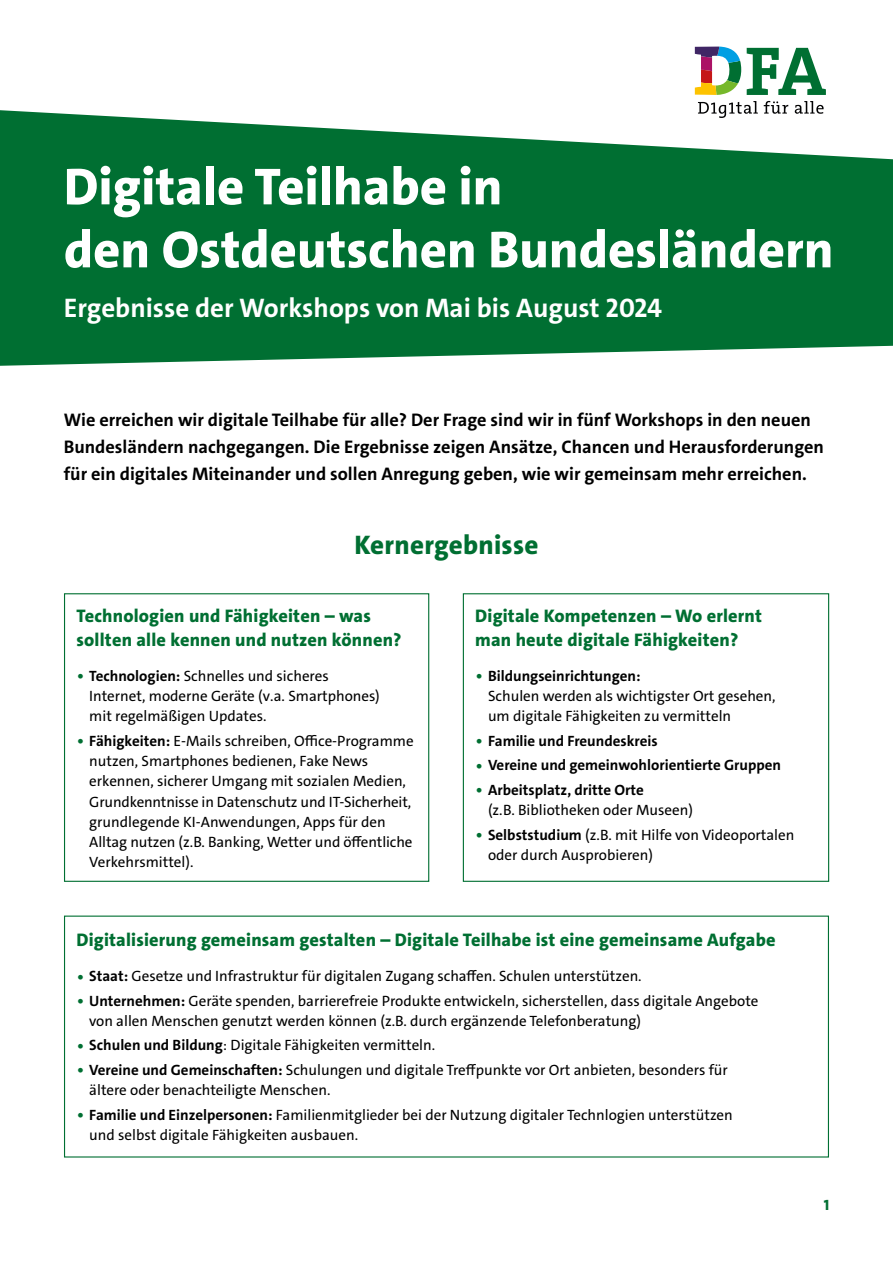
<style>
.page{position:relative;width:893px;height:1263px;background:#fff}
.page>*{position:absolute;margin:0;border:0;box-sizing:border-box;transform-origin:0 0}
.H0-Titel{font:800 52.5px/63px "The Sans C4 s";color:#fff}
.Sub-Titel{font:700 27px "The Sans C4 s";color:#fff}
.H1-Headline{font:800 27px "The Sans C4 s";letter-spacing:.01em;color:#006f32}
.Intro{font:700 18.3px/27px "The Sans C4 s";color:#000}
.H2_Zwischenüberschrift{font:800 18.3px/24px "The Sans C4 s";letter-spacing:.01em;color:#006f32}
.t1{font:15px/20.2px "The Sans C4 s";color:#000}
.t2{font:700 15px "The Sans C4 s";color:#000}
.t3{font:800 15px "The Sans C4 s";color:#006f32}
.s1{font-size:19.5px;color:#006f32}
.s2{font-weight:700}
.s3{font-weight:400;font-size:19.5px;color:#006f32}
</style>
<div class="page">
<svg style="left:0;top:110px;width:893px;height:256px;background:#22824d"></svg>
<svg style="left:747px;top:48px;width:79px;height:47px"></svg>
<svg style="left:695px;top:47px;width:46px;height:48px"></svg>
<svg style="left:698px;top:101px;width:60px;height:17px"></svg>
<svg style="left:764px;top:101px;width:24px;height:13px"></svg>
<svg style="left:795px;top:101px;width:29px;height:13px"></svg>
<div style="left:64px;top:593px;width:365px;height:289px;border:1px solid #006f32"></div>
<div style="left:463px;top:593px;width:366px;height:289px;border:1px solid #006f32"></div>
<p class="H0-Titel" style="left:64px;top:155px;width:771px">Digitale Teilhabe in<br>den Ostdeutschen Bundesländern</p>
<h1 class="Sub-Titel" style="left:64px;top:290px;width:600px">Ergebnisse der Workshops von Mai bis August 2024</h1>
<p class="Intro" style="left:64px;top:407px;width:762px">Wie erreichen wir digitale Teilhabe für alle? Der Frage sind wir in fünf Workshops in den neuen<br>Bundesländern nachgegangen. Die Ergebnisse zeigen Ansätze, Chancen und Herausforderungen für ein digitales Miteinander und sollen Anregung geben, wie wir gemeinsam mehr erreichen.</p>
<h1 class="H1-Headline" style="left:355px;top:527px;width:185px">Kernergebnisse</h1>
<h2 class="H2_Zwischenüberschrift" style="left:77px;top:604px;width:327px">Technologien und Fähigkeiten – was sollten alle kennen und nutzen können?</h2>
<p class="t1" style="left:89px;top:666px;width:292px;text-indent:-13px"><span class="s1">•</span> <span class="s2">Technologien:</span> Schnelles und sicheres<br>Internet, moderne Geräte (v.a. Smartphones) mit regel mäßigen Updates.</p>
<p class="t1" style="left:89px;top:731px;width:326px;text-indent:-13px"><span class="s1">•</span> <span class="s2">Fähigkeiten:</span> E-Mails schreiben, Office-Programme nutzen, Smartphones bedienen, Fake News erkennen, sicherer Umgang mit sozialen Medien, Grundkenntnisse in Datenschutz und IT-Sicherheit, grundlegende KI-Anwendungen, Apps für den Alltag nutzen (z.B. Banking, Wetter und öffentliche Verkehrsmittel).</p>
<h2 class="H2_Zwischenüberschrift" style="left:475px;top:604px;width:288px">Digitale Kompetenzen – Wo erlernt man heute digitale Fähigkeiten?</h2>
<p class="t1" style="left:488px;top:666px;width:289px;text-indent:-13px"><span class="s1">•</span> <span class="s2">Bildungseinrichtungen:<br></span>Schulen werden als wichtigster Ort gesehen, um digitale Fähigkeiten zu vermitteln</p>
<p class="t2" style="left:475px;top:731px;width:184px"><span class="s3">•</span> Familie und Freundeskreis</p>
<p class="t2" style="left:475px;top:756px;width:307px"><span class="s3">•</span> Vereine und gemeinwohlorientierte Gruppen</p>
<p class="t1" style="left:488px;top:780px;width:206px;text-indent:-13px"><span class="s1">•</span> <span class="s2">Arbeitsplatz, dritte Orte<br></span>(z.B. Bibliotheken oder Museen)</p>
<p class="t1" style="left:488px;top:824px;width:308px;text-indent:-13px"><span class="s1">•</span> <span class="s2">Selbststudium</span> (z.B. mit Hilfe von Videoportalen oder durch Ausprobieren)</p>
<h2 class="H2_Zwischenüberschrift" style="left:77px;top:928px;width:701px">Digitalisierung gemeinsam gestalten – Digitale Teilhabe ist eine gemeinsame Aufgabe</h2>
<p class="t1" style="left:77px;top:966px;width:567px"><span class="s1">•</span> <span class="s2">Staat:</span> Gesetze und Infrastruktur für digitalen Zugang schaffen. Schulen unterstützen.</p>
<p class="t1" style="left:89px;top:990px;width:671px;text-indent:-13px"><span class="s1">•</span> <span class="s2">Unternehmen:</span> Geräte spenden, barrierefreie Produkte entwickeln, sicherstellen, dass digitale Angebote von allen Menschen genutzt werden können (z.B. durch ergänzende Telefonberatung)</p>
<p class="t1" style="left:77px;top:1035px;width:360px"><span class="s1">•</span> <span class="s2">Schulen und Bildung</span>: Digitale Fähigkeiten vermitteln.</p>
<p class="t1" style="left:89px;top:1060px;width:640px;text-indent:-13px"><span class="s1">•</span> <span class="s2">Vereine und Gemeinschaften:</span> Schulungen und digitale Treffpunkte vor Ort anbieten, besonders für ältere oder benachteiligte Menschen.</p>
<p class="t1" style="left:89px;top:1104px;width:645px;text-indent:-13px"><span class="s1">•</span> <span class="s2">Familie und Einzelpersonen:</span> Familienmitglieder bei der Nutzung digitaler Technlogien unterstützen und selbst digitale Fähigkeiten ausbauen.</p>
<p class="t3" style="left:824px;top:1195px;width:7px">1</p>
</div>
